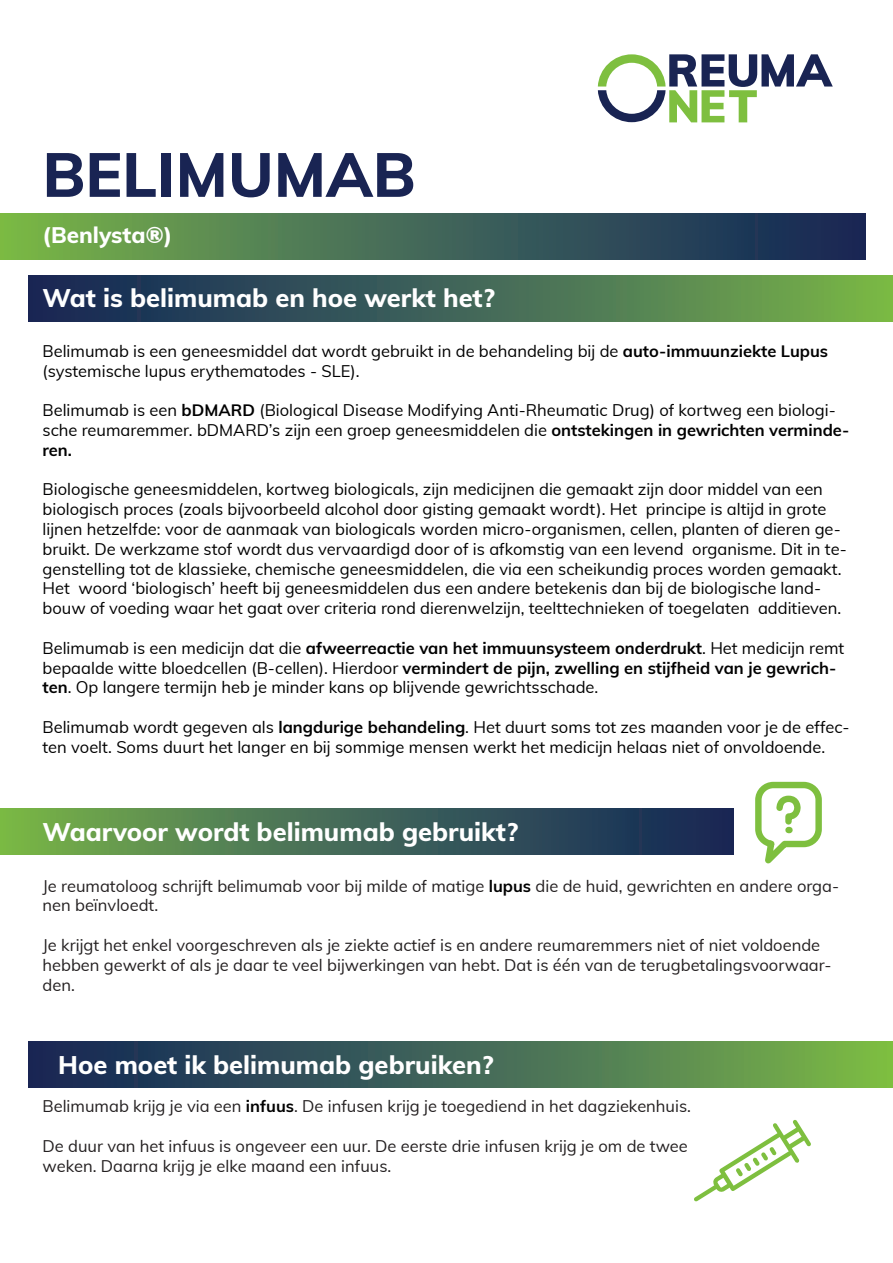
<style>
.page{position:relative;width:893px;height:1263px;background:#fff}
.page>*{position:absolute;margin:0;border:0;box-sizing:border-box;transform-origin:0 0}
.t1{font:800 61.5px "Muli";color:#192453}
.t2{font:800 25.5px "Muli";color:#fff}
.t3{font:800 22.5px "Muli";color:#fff}
.t4{font:16.5px/19.8px "Muli";color:#000001}
.t5{font:16.5px/19.8px "Muli";color:#231f20}
.s1{font-weight:700}
.s2{font-weight:700;color:#000001}
</style>
<div class="page">
<svg style="left:755px;top:781px;width:67px;height:83px"></svg>
<div style="left:29px;top:275px;width:864px;height:46px;background:linear-gradient(to right,#11215c,#76b24d)"></div>
<div style="left:0;top:809px;width:733px;height:45px;background:linear-gradient(to right,#76b14d,#11215c)"></div>
<div style="left:0;top:214px;width:865px;height:45px;background:linear-gradient(to right,#77b24d,#11215c)"></div>
<svg style="left:598px;top:54px;width:235px;height:68px"></svg>
<div style="left:29px;top:1042px;width:864px;height:45px;background:linear-gradient(to right,#10215c,#79b64b)"></div>
<svg style="left:694px;top:1120px;width:117px;height:82px"></svg>
<p class="t1" style="left:43px;top:130px;width:375px">BELIMUMAB</p>
<p class="t3" style="left:43px;top:218px;width:131px">(Benlysta®)</p>
<p class="t2" style="left:43px;top:280px;width:454px">Wat is belimumab en hoe werkt het?</p>
<p class="t4" style="left:43px;top:340px;width:787px">Belimumab is een geneesmiddel dat wordt gebruikt in de behandeling bij de <span class="s1">auto-immuunziekte Lupus </span>(systemische lupus erythematodes - SLE).</p>
<p class="t4" style="left:43px;top:400px;width:808px">Belimumab is een <span class="s1">bDMARD</span> (Biological Disease Modifying Anti-Rheumatic Drug) of kortweg een biologi&shy;sche reumaremmer. bDMARD’s zijn een groep geneesmiddelen die <span class="s1">ontstekingen in gewrichten verminde&shy;ren.</span></p>
<p class="t4" style="left:43px;top:479px;width:806px">Biologische geneesmiddelen, kortweg biologicals, zijn medicijnen die gemaakt zijn door middel van een biologisch proces (zoals bijvoorbeeld alcohol door gisting gemaakt wordt). Het principe is altijd in grote lijnen hetzelfde: voor de aanmaak van biologicals worden micro-organismen, cellen, planten of dieren ge&shy;bruikt. De werkzame stof wordt dus vervaardigd door of is afkomstig van een levend organisme. Dit in te&shy;genstelling tot de klassieke, chemische geneesmiddelen, die via een scheikundig proces worden gemaakt.<br>Het woord ‘biologisch’ heeft bij geneesmiddelen dus een andere betekenis dan bij de biologische land&shy;bouw of voeding waar het gaat over criteria rond dierenwelzijn, teelttechnieken of toegelaten additieven.</p>
<p class="t4" style="left:43px;top:637px;width:803px">Belimumab is een medicijn dat die <span class="s1">afweerreactie van het immuunsysteem onderdrukt</span>. Het medicijn remt bepaalde witte bloedcellen (B-cellen). Hierdoor <span class="s1">vermindert de pijn, zwelling en stijfheid van je gewrich&shy;ten</span>. Op langere termijn heb je minder kans op blijvende gewrichtsschade.</p>
<p class="t4" style="left:43px;top:716px;width:809px">Belimumab wordt gegeven als <span class="s1">langdurige behandeling</span>. Het duurt soms tot zes maanden voor je de effec&shy;ten voelt. Soms duurt het langer en bij sommige mensen werkt het medicijn helaas niet of onvoldoende.</p>
<p class="t2" style="left:43px;top:813px;width:477px">Waarvoor wordt belimumab gebruikt?</p>
<p class="t5" style="left:43px;top:875px;width:798px">Je reumatoloog schrijft belimumab voor bij milde of matige <span class="s2">lupus</span> die de huid, gewrichten en andere orga&shy;nen beïnvloedt.</p>
<p class="t5" style="left:43px;top:934px;width:790px">Je krijgt het enkel voorgeschreven als je ziekte actief is en andere reumaremmers niet of niet voldoende hebben gewerkt of als je daar te veel bijwerkingen van hebt. Dat is één van de terugbetalingsvoorwaar&shy;den.</p>
<p class="t2" style="left:58px;top:1046px;width:437px">Hoe moet ik belimumab gebruiken?</p>
<p class="t5" style="left:43px;top:1096px;width:650px">Belimumab krijg je via een <span class="s2">infuus</span>. De infusen krijg je toegediend in het dagziekenhuis.</p>
<p class="t5" style="left:43px;top:1135px;width:647px">De duur van het infuus is ongeveer een uur. De eerste drie infusen krijg je om de twee weken. Daarna krijg je elke maand een infuus.</p>
</div>
